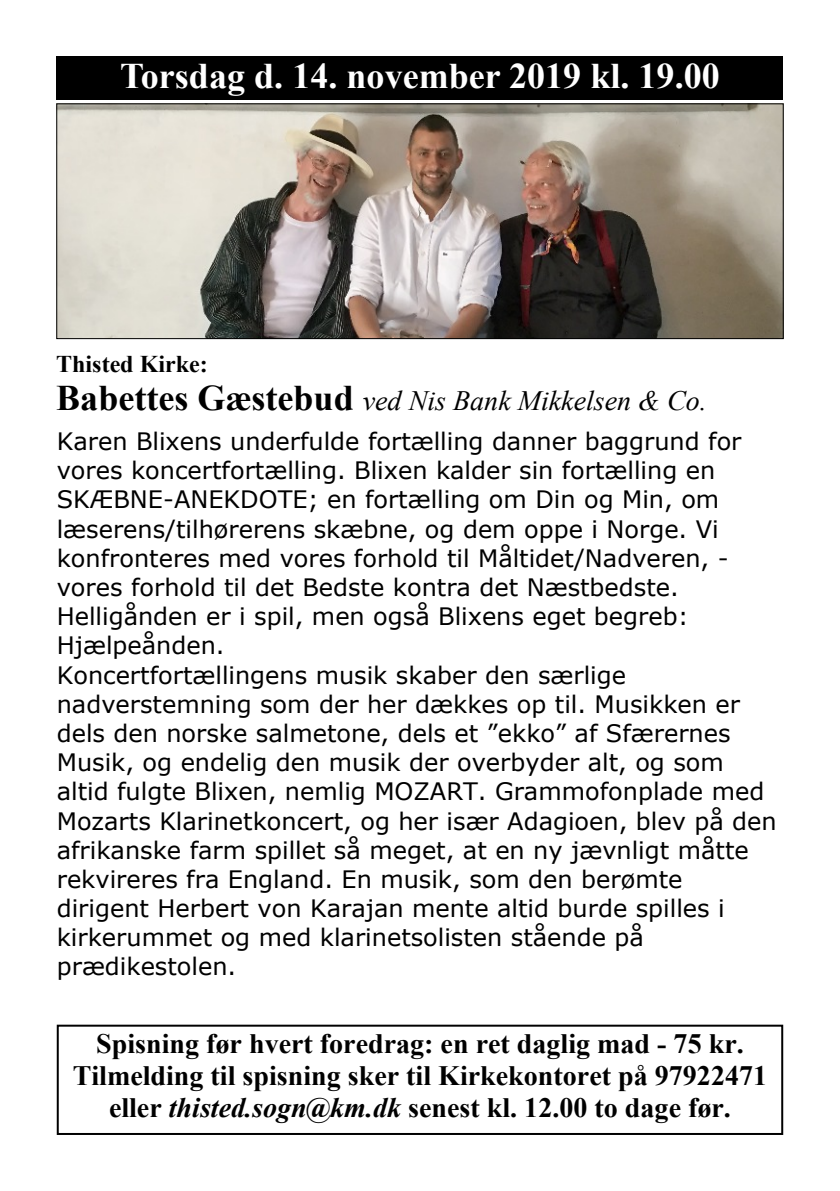
<style>
.page{position:relative;width:840px;height:1191px;background:#fff}
.page>*{position:absolute;margin:0;border:0;box-sizing:border-box;transform-origin:0 0}
.t1{font:700 36px "Times New Roman";color:#fff}
.t2{font:700 28px/32.2px "Times New Roman";color:#000;text-align:center}
.t3{font:italic 28px "Times New Roman";color:#000}
.t4{font:24px/29.2px "Verdana";color:#000}
.t5{font:700 24px "Times New Roman";color:#000}
.s1{font-weight:700;font-style:normal;font-size:36px}
.s2{font-style:italic}
</style>
<div class="page">
<div style="left:57px;top:57px;width:725px;height:43px;background:#000"></div>
<img style="left:58px;top:105px;width:723px;height:232px">
<div style="left:56px;top:103px;width:727px;height:236px;border:1px solid #000"></div>
<div style="left:57px;top:1024px;width:725px;height:111px;background:#fff;border:2px solid #000"></div>
<h1 class="t1" style="left:120px;top:64px;width:600px">Torsdag d. 14. november 2019 kl. 19.00</h1>
<p class="t5" style="left:56px;top:355px;width:153px">Thisted Kirke:</p>
<p class="t3" style="left:56px;top:390px;width:651px"><span class="s1">Babettes Gæstebud</span> ved Nis Bank Mikkelsen &amp; Co.</p>
<p class="t4" style="left:57px;top:429px;width:721px">Karen Blixens underfulde fortælling danner baggrund for vores koncertfortælling. Blixen kalder sin fortælling en SKÆBNE-ANEKDOTE; en fortælling om Din og Min, om læserens/tilhørerens skæbne, og dem oppe i Norge. Vi konfronteres med vores forhold til Måltidet/Nadveren, - vores forhold til det Bedste kontra det Næstbedste.<br>Helligånden er i spil, men også Blixens eget begreb:<br>Hjælpeånden.<br>Koncertfortællingens musik skaber den særlige nadverstemning som der her dækkes op til. Musikken er dels den norske salmetone, dels et ”ekko” af Sfærernes Musik, og endelig den musik der overbyder alt, og som altid fulgte Blixen, nemlig MOZART. Grammofonplade med Mozarts Klarinetkoncert, og her især Adagioen, blev på den afrikanske farm spillet så meget, at en ny jævnligt måtte rekvireres fra England. En musik, som den berømte dirigent Herbert von Karajan mente altid burde spilles i kirkerummet og med klarinetsolisten stående på prædikestolen.</p>
<p class="t2" style="left:73px;top:1030px;width:695px">Spisning før hvert foredrag: en ret daglig mad - 75 kr.<br>Tilmelding til spisning sker til Kirkekontoret på 97922471 eller <span class="s2">thisted.sogn@km.dk</span> senest kl. 12.00 to dage før.</p>
</div>
